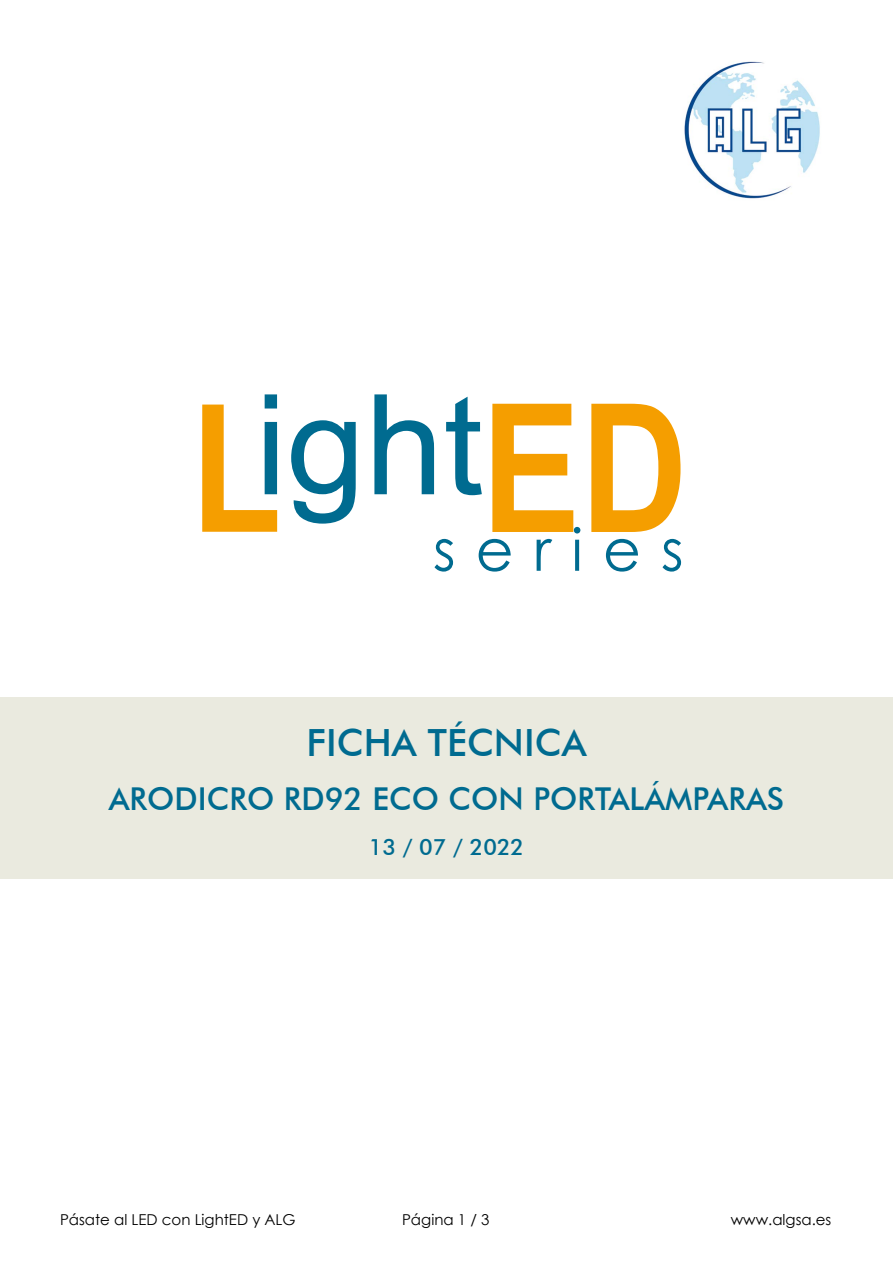
<style>
.page{position:relative;width:893px;height:1263px;background:#fff}
.page>*{position:absolute;margin:0;border:0;box-sizing:border-box;transform-origin:0 0}
.t1{font:58.5px "Century Gothic";letter-spacing:.34em;color:#006b90}
.t2{font:500 37.5px "Futura BT";color:#006b90}
.t3{font:500 31.5px "Futura BT";color:#006b90}
.t4{font:500 22.5px "Futura BT";color:#006b90}
.t5{font:15px "Century Gothic";color:#000}
</style>
<div class="page">
<div style="left:0;top:697px;width:893px;height:182px;background:#eaeadf"></div>
<svg style="left:202px;top:394px;width:75px;height:138px"></svg>
<svg style="left:291px;top:420px;width:65px;height:104px"></svg>
<svg style="left:374px;top:394px;width:60px;height:100px"></svg>
<svg style="left:446px;top:397px;width:36px;height:98px"></svg>
<svg style="left:492px;top:404px;width:81px;height:128px"></svg>
<svg style="left:591px;top:404px;width:89px;height:128px"></svg>
<img style="left:684px;top:61px;width:136px;height:138px">
<h1 class="t1" style="left:433px;top:509px;width:252px">series</h1>
<h2 class="t2" style="left:306px;top:719px;width:282px">FICHA TÉCNICA</h2>
<h3 class="t3" style="left:109px;top:780px;width:677px">ARODICRO RD92 ECO CON PORTALÁMPARAS</h3>
<h3 class="t4" style="left:369px;top:833px;width:157px">13 / 07 / 2022</h3>
<p class="t5" style="left:60px;top:1209px;width:237px">Pásate al LED con LightED y ALG</p>
<p class="t5" style="left:402px;top:1209px;width:89px">Página 1 / 3</p>
<p class="t5" style="left:731px;top:1209px;width:102px">www.algsa.es</p>
</div>
